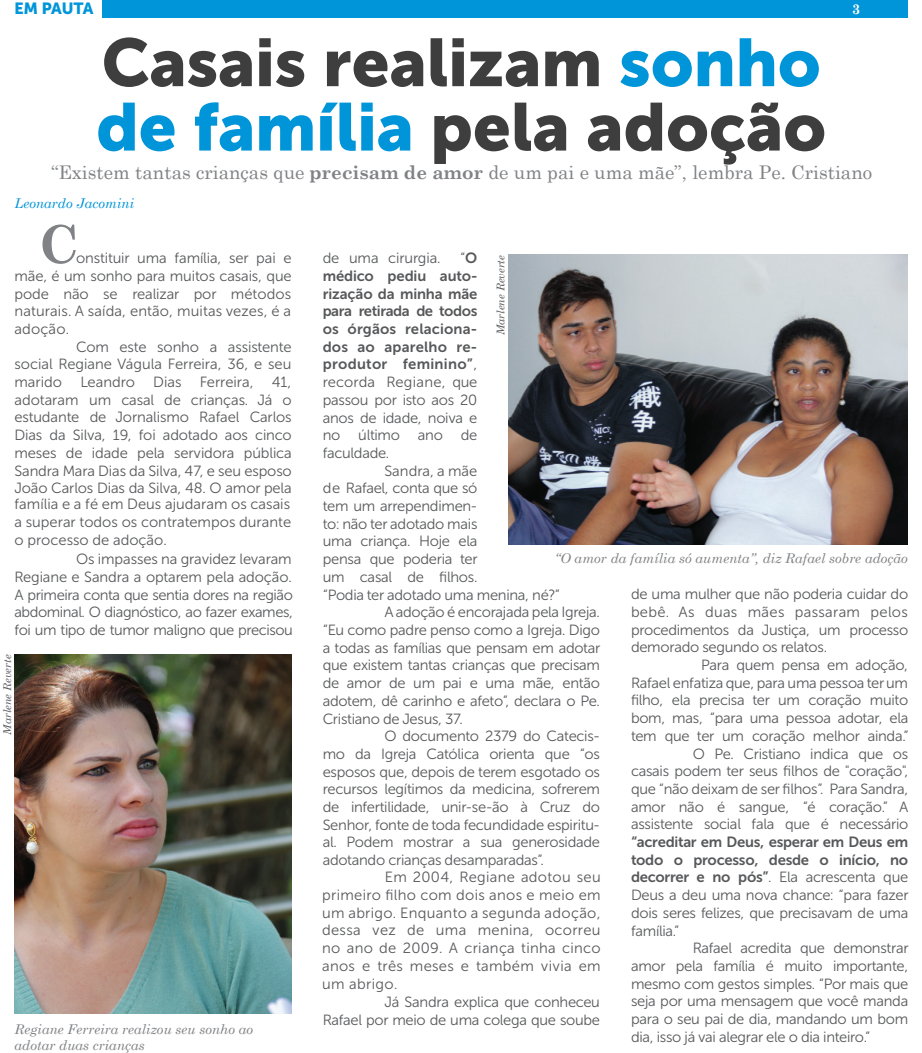
<style>
.page{position:relative;width:922px;height:1053px;background:#fff}
.page>*{position:absolute;margin:0;border:0;box-sizing:border-box;transform-origin:0 0}
.t1{font:67px/64.4px "Museo Sans Cyrl 900";color:#3e3e3f}
.t2{font:700 52px "Century Schoolbook";color:#808285}
.t3{font:18.75px "Century Schoolbook";color:#808285}
.t4{font:16.12px "Museo Sans Cyrl 900";letter-spacing:-.01em;color:#0095d9}
.t5{font:14.75px/17.8px "Museo Sans Cyrl 300";letter-spacing:-.02em;color:#57585a;text-align:justify}
.t6{font:14.75px/17.8px "Museo Sans Cyrl 700";letter-spacing:-.02em;color:#57585a;text-align:justify}
.t7{font:14.75px "Museo Sans Cyrl 300";color:#57585a}
.t8{font:14.75px "Museo Sans Cyrl 300";letter-spacing:.01em;color:#57585a}
.t9{font:14.75px "Museo Sans Cyrl 300";letter-spacing:.02em;color:#57585a}
.t10{font:700 14.12px "Century Schoolbook";color:#fff}
.t11{font:italic 13.38px/16.1px "Century Schoolbook";color:#808285}
.t12{font:italic 13.38px "Century Schoolbook";color:#0095d9}
.t13{font:italic 10.75px "Century Schoolbook";color:#57585a}
.s1{color:#0095d9}
.s2{font-weight:700}
.s3{font-family:"Museo Sans Cyrl 700"}
.s4{font-family:"Museo Sans Cyrl 300"}
</style>
<div class="page">
<div style="left:812px;top:0;width:95px;height:18px;background:#0095d9"></div>
<div style="left:103px;top:0;width:709px;height:18px;background:#0095d9"></div>
<img style="left:14px;top:654px;width:277px;height:359px">
<img style="left:508px;top:255px;width:398px;height:289px">
<p class="t4" style="left:14px;top:-1px;width:81px">EM PAUTA</p>
<p class="t10" style="left:852px;top:0;width:10px">3</p>
<h1 class="t1" style="left:96px;top:30px;width:731px">Casais realizam <span class="s1">sonho de família</span> pela adoção</h1>
<p class="t3" style="left:51px;top:161px;width:822px">“Existem tantas crianças que <span class="s2">precisam de amor</span> de um pai e uma mãe”, lembra Pe. Cristiano</p>
<p class="t12" style="left:14px;top:195px;width:121px">Leonardo Jacomini</p>
<h2 class="t2" style="left:38px;top:213px;width:42px">C</h2>
<p class="t5" style="left:76px;top:249px;width:217px">onstituir uma família, ser pai e</p>
<p class="t5" style="left:14px;top:267px;width:279px">mãe, é um sonho para muitos casais, que</p>
<p class="t5" style="left:14px;top:285px;width:278px">pode não se realizar por métodos</p>
<p class="t8" style="left:14px;top:303px;width:278px">naturais. A saída, então, muitas vezes, é a</p>
<p class="t5" style="left:14px;top:320px;width:56px">adoção.</p>
<p class="t5" style="left:76px;top:338px;width:217px">Com este sonho a assistente</p>
<p class="t7" style="left:14px;top:356px;width:278px">social Regiane Vágula Ferreira, 36, e seu</p>
<p class="t7" style="left:14px;top:374px;width:278px">marido Leandro Dias Ferreira, 41,</p>
<p class="t5" style="left:14px;top:391px;width:279px">adotaram um casal de crianças. Já o</p>
<p class="t5" style="left:14px;top:408px;width:279px">estudante de Jornalismo Rafael Carlos</p>
<p class="t5" style="left:14px;top:426px;width:279px">Dias da Silva, 19, foi adotado aos cinco</p>
<p class="t5" style="left:14px;top:444px;width:279px">meses de idade pela servidora pública</p>
<p class="t5" style="left:14px;top:461px;width:279px">Sandra Mara Dias da Silva, 47, e seu esposo</p>
<p class="t5" style="left:14px;top:479px;width:279px">João Carlos Dias da Silva, 48. O amor pela</p>
<p class="t5" style="left:14px;top:495px;width:278px">família e a fé em Deus ajudaram os casais a superar todos os contratempos durante o processo de adoção.</p>
<p class="t5" style="left:14px;top:550px;width:279px;text-align:right">Os impasses na gravidez levaram<br>Regiane e Sandra a optarem pela adoção.</p>
<p class="t5" style="left:14px;top:585px;width:280px">A primeira conta que sentia dores na região abdominal. O diagnóstico, ao fazer exames, foi um tipo de tumor maligno que precisou</p>
<p class="t13" style="left:1px;top:734px;width:81px;rotate:-90deg">Marlene Reverte</p>
<p class="t11" style="left:14px;top:1020px;width:240px">Regiane Ferreira realizou seu sonho ao adotar duas crianças</p>
<p class="t5" style="left:322px;top:249px;width:119px">de uma cirurgia.</p>
<p class="t5" style="left:460px;top:249px;width:19px">“<span class="s3">O</span></p>
<p class="t6" style="left:322px;top:267px;width:156px">médico pediu auto&shy;rização da minha mãe para retirada de todos os órgãos relaciona&shy;dos ao aparelho re&shy;produtor feminino”<span class="s4">,</span></p>
<p class="t8" style="left:322px;top:374px;width:156px">recorda Regiane, que</p>
<p class="t5" style="left:322px;top:391px;width:156px">passou por isto aos 20</p>
<p class="t5" style="left:322px;top:409px;width:156px">anos de idade, noiva e</p>
<p class="t5" style="left:322px;top:426px;width:156px">no último ano de</p>
<p class="t5" style="left:322px;top:444px;width:68px">faculdade.</p>
<p class="t7" style="left:384px;top:462px;width:94px">Sandra, a mãe</p>
<p class="t5" style="left:322px;top:479px;width:156px">de Rafael, conta que só</p>
<p class="t5" style="left:322px;top:497px;width:156px">tem um arrependimen-</p>
<p class="t5" style="left:322px;top:515px;width:156px">to: não ter adotado mais</p>
<p class="t5" style="left:322px;top:532px;width:156px">uma criança. Hoje ela</p>
<p class="t5" style="left:322px;top:550px;width:156px">pensa que poderia ter</p>
<p class="t5" style="left:322px;top:568px;width:156px">um casal de filhos.</p>
<p class="t5" style="left:322px;top:585px;width:239px">“Podia ter adotado uma menina, né?”</p>
<p class="t5" style="left:384px;top:603px;width:217px">A adoção é encorajada pela Igreja.</p>
<p class="t5" style="left:322px;top:621px;width:279px">“Eu como padre penso como a Igreja. Digo</p>
<p class="t5" style="left:322px;top:639px;width:279px">a todas as famílias que pensam em adotar</p>
<p class="t5" style="left:322px;top:656px;width:279px">que existem tantas crianças que precisam</p>
<p class="t5" style="left:322px;top:674px;width:278px">de amor de um pai e uma mãe, então</p>
<p class="t5" style="left:322px;top:692px;width:279px">adotem, dê carinho e afeto”, declara o Pe.</p>
<p class="t5" style="left:322px;top:709px;width:142px">Cristiano de Jesus, 37.</p>
<p class="t5" style="left:384px;top:727px;width:217px">O documento 2379 do Catecis-</p>
<p class="t5" style="left:322px;top:745px;width:279px">mo da Igreja Católica orienta que “os</p>
<p class="t5" style="left:322px;top:762px;width:279px">esposos que, depois de terem esgotado os</p>
<p class="t5" style="left:322px;top:780px;width:279px">recursos legítimos da medicina, sofrerem</p>
<p class="t5" style="left:322px;top:798px;width:279px">de infertilidade, unir-se-ão à Cruz do</p>
<p class="t5" style="left:322px;top:815px;width:278px">Senhor, fonte de toda fecundidade espiritu-</p>
<p class="t5" style="left:322px;top:833px;width:279px">al. Podem mostrar a sua generosidade</p>
<p class="t5" style="left:322px;top:851px;width:222px">adotando crianças desamparadas”.</p>
<p class="t13" style="left:494px;top:335px;width:81px;rotate:-90deg">Marlene Reverte</p>
<p class="t11" style="left:555px;top:550px;width:354px">“O amor da família só aumenta”, diz Rafael sobre adoção</p>
<p class="t5" style="left:631px;top:585px;width:279px">de uma mulher que não poderia cuidar do</p>
<p class="t9" style="left:631px;top:604px;width:278px">bebê. As duas mães passaram pelos</p>
<p class="t5" style="left:631px;top:620px;width:279px">procedimentos da Justiça, um processo</p>
<p class="t5" style="left:631px;top:638px;width:197px">demorado segundo os relatos.</p>
<p class="t5" style="left:701px;top:656px;width:208px">Para quem pensa em adoção,</p>
<p class="t5" style="left:631px;top:673px;width:278px">Rafael enfatiza que, para uma pessoa terum</p>
<p class="t5" style="left:631px;top:691px;width:279px">filho, ela precisa ter um coração muito</p>
<p class="t5" style="left:631px;top:709px;width:279px">bom, mas, “para uma pessoa adotar, ela</p>
<p class="t5" style="left:631px;top:727px;width:279px">tem que ter um coração melhor ainda.”</p>
<p class="t5" style="left:692px;top:744px;width:217px">O Pe. Cristiano indica que os</p>
<p class="t5" style="left:631px;top:762px;width:279px">casais podem ter seus filhos de "coração",</p>
<p class="t5" style="left:631px;top:780px;width:279px">que “não deixam de ser filhos”. Para Sandra,</p>
<p class="t5" style="left:631px;top:797px;width:279px">amor não é sangue, “é coração.” A</p>
<p class="t5" style="left:631px;top:815px;width:279px">assistente social fala que é necessário</p>
<p class="t6" style="left:631px;top:833px;width:279px">“acreditar em Deus, esperar em Deus em todo o processo, desde o início, no</p>
<p class="t5" style="left:631px;top:868px;width:278px"><span class="s3">decorrer e no pós”</span>. Ela acrescenta que</p>
<p class="t5" style="left:631px;top:886px;width:279px">Deus a deu uma nova chance: “para fazer</p>
<p class="t5" style="left:631px;top:904px;width:279px">dois seres felizes, que precisavam de uma</p>
<p class="t5" style="left:631px;top:921px;width:50px">família.”</p>
<p class="t5" style="left:692px;top:939px;width:217px">Rafael acredita que demonstrar</p>
<p class="t5" style="left:631px;top:957px;width:279px">amor pela família é muito importante,</p>
<p class="t5" style="left:631px;top:974px;width:279px">mesmo com gestos simples. “Por mais que</p>
<p class="t5" style="left:631px;top:992px;width:279px">seja por uma mensagem que você manda</p>
<p class="t5" style="left:631px;top:1010px;width:279px">para o seu pai de dia, mandando um bom</p>
<p class="t5" style="left:631px;top:1027px;width:241px">dia, isso já vai alegrar ele o dia inteiro.”</p>
<p class="t5" style="left:322px;top:868px;width:280px;text-indent:63px">Em 2004, Regiane adotou seu primeiro filho com dois anos e meio em um abrigo. Enquanto a segunda adoção, dessa vez de uma menina, ocorreu no ano de 2009. A criança tinha cinco anos e três meses e também vivia em um abrigo.</p>
<p class="t5" style="left:322px;top:992px;width:279px;text-align:right">Já Sandra explica que conheceu<br>Rafael por meio de uma colega que soube</p>
</div>
